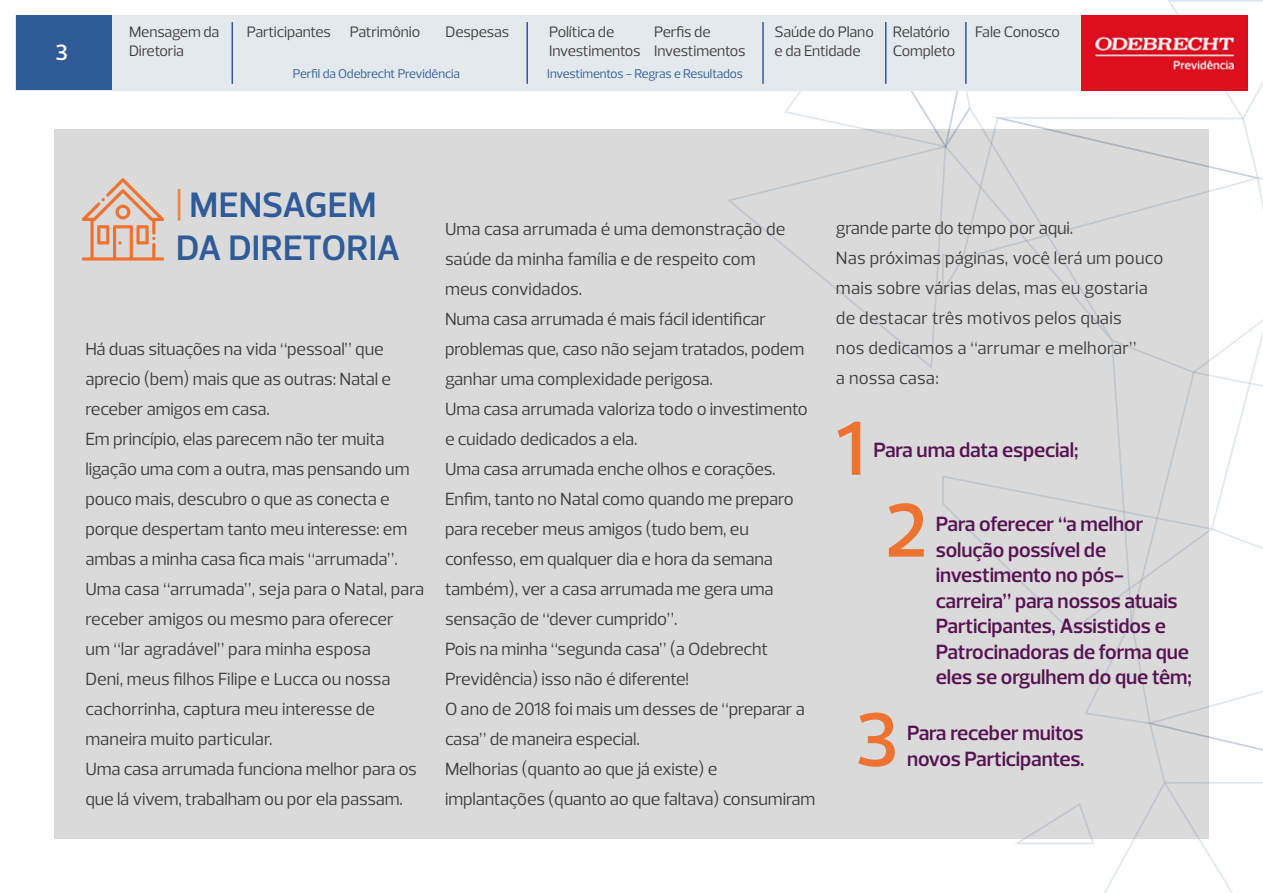
<style>
.page{position:relative;width:1263px;height:893px;background:#fff}
.page>*{position:absolute;margin:0;border:0;box-sizing:border-box;transform-origin:0 0}
.t1{font:700 77.4px "Odebrecht Sans";color:#ee7330}
.t2{font:700 36px/43.2px "Odebrecht Sans";color:#2f5b98}
.t3{font:700 22.5px "Odebrecht Sans";color:#fff}
.t4{font:700 21px/25.5px "Odebrecht Sans";letter-spacing:-.005em;color:#571252}
.t5{font:18px/30px "Odebrecht Sans";letter-spacing:-.005em;color:#3c3c3b}
.t6{font:15.45px/18.5px "Odebrecht Sans";letter-spacing:-.01em;color:#3c3c3b}
.t7{font:12.9px "Odebrecht Sans";letter-spacing:-.015em;color:#2f5b99}
.s1{color:#f18732}
</style>
<div class="page">
<svg style="left:784px;top:0;width:479px;height:893px"></svg>
<div style="left:15px;top:15px;width:1066px;height:76px;background:#e3e9ec"></div>
<div style="left:16px;top:16px;width:96px;height:74px;background:#2f5b98"></div>
<hr style="left:232px;top:22px;width:1px;height:62px;background:#2f5b99">
<hr style="left:526px;top:22px;width:2px;height:62px;background:#2f5b99">
<hr style="left:762px;top:22px;width:2px;height:62px;background:#2f5b99">
<hr style="left:885px;top:22px;width:1px;height:62px;background:#2f5b99">
<hr style="left:965px;top:22px;width:2px;height:62px;background:#2f5b99">
<img style="left:1081px;top:15px;width:166px;height:76px">
<div style="left:54px;top:130px;width:1155px;height:709px;background:#dadada"></div>
<svg style="left:82px;top:178px;width:82px;height:83px"></svg>
<p class="t3" style="left:55px;top:39px;width:14px">3</p>
<p class="t6" style="left:129px;top:23px;width:92px">Mensagem da<br>Diretoria</p>
<p class="t6" style="left:247px;top:23px;width:175px">Participantes Patrimônio</p>
<p class="t6" style="left:446px;top:23px;width:65px">Despesas</p>
<p class="t6" style="left:549px;top:23px;width:93px">Política de<br>Investimentos</p>
<p class="t6" style="left:654px;top:23px;width:93px">Perfis de<br>Investimentos</p>
<p class="t6" style="left:774px;top:23px;width:101px">Saúde do Plano e da Entidade</p>
<p class="t6" style="left:893px;top:23px;width:64px">Relatório<br>Completo</p>
<p class="t6" style="left:975px;top:23px;width:86px">Fale Conosco</p>
<p class="t7" style="left:293px;top:65px;width:169px">Perfil da Odebrecht Previdência</p>
<p class="t7" style="left:547px;top:65px;width:197px">Investimentos - Regras e Resultados</p>
<h2 class="t2" style="left:176px;top:183px;width:226px"><span class="s1">|</span> MENSAGEM<br>DA DIRETORIA</h2>
<p class="t5" style="left:85px;top:334px;width:340px">Há duas situações na vida “pessoal” que aprecio (bem) mais que as outras: Natal e receber amigos em casa.<br>Em princípio, elas parecem não ter muita ligação uma com a outra, mas pensando um pouco mais, descubro o que as conecta e porque despertam tanto meu interesse: em ambas a minha casa fica mais “arrumada”.<br>Uma casa “arrumada”, seja para o Natal, para receber amigos ou mesmo para oferecer<br>um “lar agradável” para minha esposa<br>Deni, meus filhos Filipe e Lucca ou nossa cachorrinha, captura meu interesse de maneira muito particular.<br>Uma casa arrumada funciona melhor para os que lá vivem, trabalham ou por ela passam.</p>
<p class="t5" style="left:445px;top:214px;width:372px">Uma casa arrumada é uma demonstração de saúde da minha família e de respeito com<br>meus convidados.<br>Numa casa arrumada é mais fácil identificar problemas que, caso não sejam tratados, podem ganhar uma complexidade perigosa.<br>Uma casa arrumada valoriza todo o investimento e cuidado dedicados a ela.<br>Uma casa arrumada enche olhos e corações.<br>Enfim, tanto no Natal como quando me preparo para receber meus amigos (tudo bem, eu confesso, em qualquer dia e hora da semana também), ver a casa arrumada me gera uma sensação de “dever cumprido”.<br>Pois na minha “segunda casa” (a Odebrecht Previdência) isso não é diferente!<br>O ano de 2018 foi mais um desses de “preparar a casa” de maneira especial.<br>Melhorias (quanto ao que já existe) e implantações (quanto ao que faltava) consumiram</p>
<p class="t5" style="left:836px;top:213px;width:329px">grande parte do tempo por aqui.<br>Nas próximas páginas, você lerá um pouco mais sobre várias delas, mas eu gostaria de destacar três motivos pelos quais<br>nos dedicamos a “arrumar e melhorar”<br>a nossa casa:</p>
<h1 class="t1" style="left:836px;top:401px;width:31px">1</h1>
<p class="t4" style="left:873px;top:437px;width:207px">Para uma data especial;</p>
<h1 class="t1" style="left:885px;top:483px;width:44px">2</h1>
<p class="t4" style="left:936px;top:511px;width:257px">Para oferecer “a melhor solução possível de investimento no pós&shy;carreira” para nossos atuais<br>Participantes, Assistidos e<br>Patrocinadoras de forma que eles se orgulhem do que têm;</p>
<h1 class="t1" style="left:854px;top:692px;width:46px">3</h1>
<p class="t4" style="left:907px;top:721px;width:179px">Para receber muitos novos Participantes.</p>
</div>
